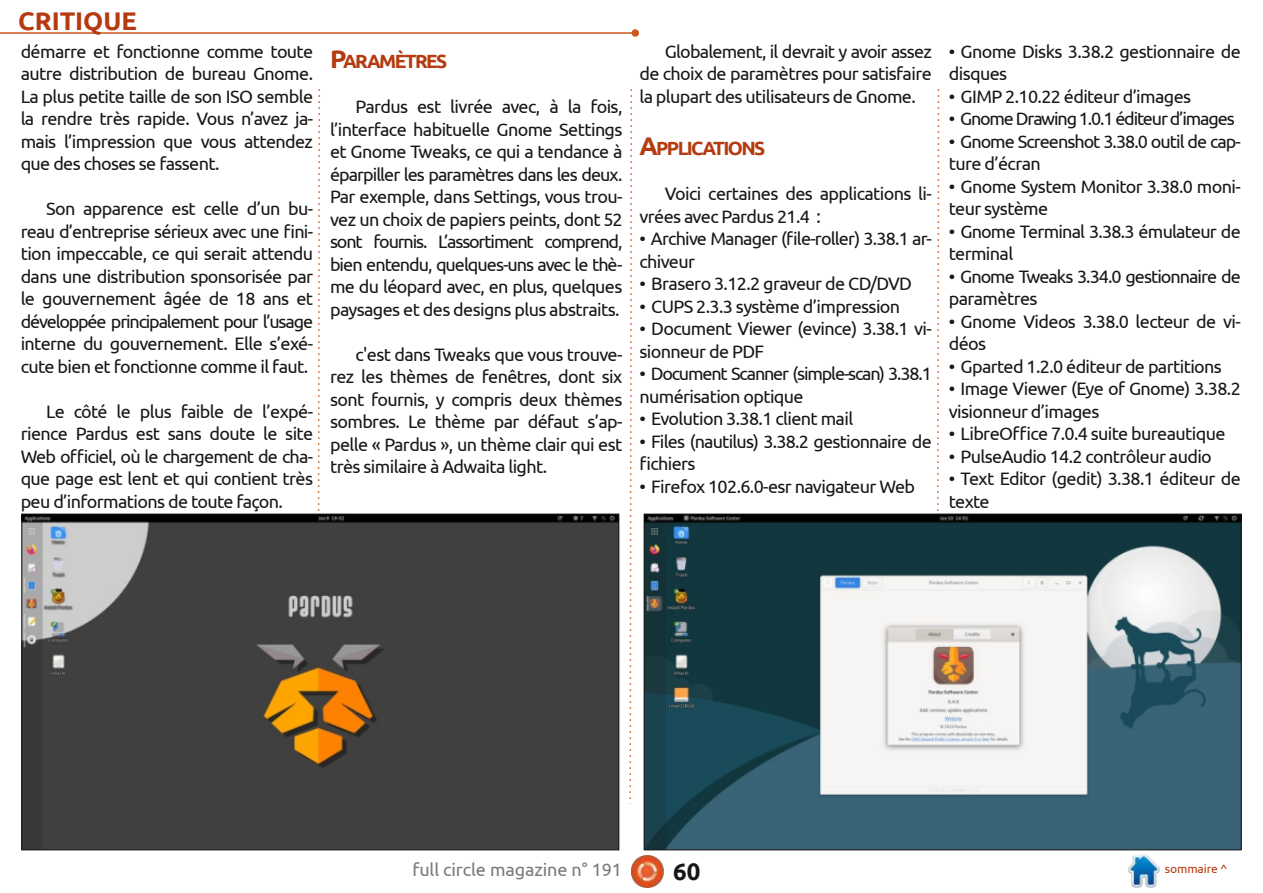
<style>
.page{position:relative;width:1263px;height:893px;background:#fff}
.page>*{position:absolute;margin:0;border:0;box-sizing:border-box;transform-origin:0 0}
.t1{font:700 25.5px "Ubuntu";color:#b53a10}
.t2{font:700 24px "Ubuntu";color:#181715}
.t3{font:700 19.2px "Ubuntu";letter-spacing:-.085em;color:#b53a10}
.t4{font:18px/22.5px "Ubuntu";letter-spacing:-.035em;color:#181715}
.t5{font:18px/22.5px "Ubuntu";letter-spacing:-.065em;color:#181715}
.t6{font:18px/22.5px "Ubuntu";letter-spacing:-.055em;color:#181715}
.t7{font:18px "Ubuntu";letter-spacing:-.005em;color:#79797f}
.t8{font:12px "Ubuntu";letter-spacing:-.01em;color:#b53a10}
.s1{font-size:25.5px}
.s2{color:#fff}
</style>
<div class="page">
<img style="left:631px;top:855px;width:33px;height:33px">
<img style="left:1128px;top:855px;width:32px;height:32px">
<hr style="left:0;top:32px;width:635px;height:2px;background:#cd581e">
<div style="left:631px;top:29px;width:8px;height:8px;background:#cd581e;border-radius:50%"></div>
<svg style="left:629px;top:89px;width:4px;height:715px"></svg>
<svg style="left:317px;top:89px;width:4px;height:425px"></svg>
<svg style="left:936px;top:89px;width:4px;height:425px"></svg>
<img style="left:24px;top:516px;width:593px;height:332px">
<img style="left:646px;top:516px;width:593px;height:332px">
<h1 class="t1" style="left:18px;top:6px;width:120px">CRITIQUE</h1>
<p class="t4" style="left:21px;top:40px;width:294px;text-align:justify">démarre et fonctionne comme toute autre distribution de bureau Gnome.<br>La plus petite taille de son ISO semble la rendre très rapide. Vous n’avez ja&shy;mais l’impression que vous attendez que des choses se fassent.</p>
<p class="t4" style="left:21px;top:197px;width:294px;text-align:justify;text-indent:26px">Son apparence est celle d’un bu&shy;reau d’entreprise sérieux avec une fini&shy;tion impeccable, ce qui serait attendu dans une distribution sponsorisée par le gouvernement âgée de 18 ans et développée principalement pour l’usage interne du gouvernement. Elle s’exé&shy;cute bien et fonctionne comme il faut.</p>
<p class="t4" style="left:21px;top:400px;width:294px;text-align:justify;text-indent:26px">Le côté le plus faible de l’expé&shy;rience Pardus est sans doute le site Web officiel, où le chargement de cha&shy;que page est lent et qui contient très peu d’informations de toute façon.</p>
<p class="t3" style="left:330px;top:50px;width:119px"><span class="s1">P</span>ARAMÈTRES</p>
<p class="t4" style="left:330px;top:95px;width:294px;text-align:justify;text-indent:26px">Pardus est livrée avec, à la fois, l’interface habituelle Gnome Settings et Gnome Tweaks, ce qui a tendance à éparpiller les paramètres dans les deux.<br>Par exemple, dans Settings, vous trou&shy;vez un choix de papiers peints, dont 52 sont fournis. L’assortiment comprend, bien entendu, quelques-uns avec le thè&shy;me du léopard avec, en plus, quelques paysages et des designs plus abstraits.</p>
<p class="t4" style="left:330px;top:343px;width:294px;text-align:justify;text-indent:26px">c'est dans Tweaks que vous trouve&shy;rez les thèmes de fenêtres, dont six sont fournis, y compris deux thèmes sombres. Le thème par défaut s’ap&shy;pelle « Pardus », un thème clair qui est très similaire à Adwaita light.</p>
<p class="t4" style="left:639px;top:40px;width:294px;text-align:justify;text-indent:26px">Globalement, il devrait y avoir assez de choix de paramètres pour satisfaire la plupart des utilisateurs de Gnome.</p>
<p class="t3" style="left:639px;top:137px;width:127px"><span class="s1">A</span>PPLICATIONS</p>
<p class="t4" style="left:639px;top:182px;width:294px;text-indent:26px">Voici certaines des applications li&shy;vrées avec Pardus 21.4 :</p>
<p class="t4" style="left:639px;top:227px;width:294px">•<span class="s2">•</span>Archive Manager (file-roller) 3.38.1 ar&shy;chiveur</p>
<p class="t4" style="left:639px;top:272px;width:274px">•<span class="s2">•</span>Brasero 3.12.2 graveur de CD/DVD</p>
<p class="t4" style="left:639px;top:295px;width:262px">•<span class="s2">•</span>CUPS 2.3.3 système d’impression</p>
<p class="t4" style="left:639px;top:317px;width:294px">•<span class="s2">•</span>Document Viewer (evince) 3.38.1 vi&shy;sionneur de PDF</p>
<p class="t5" style="left:639px;top:362px;width:294px">•<span class="s2">•</span>Document Scanner (simple-scan) 3.38.1 numérisation optique</p>
<p class="t4" style="left:639px;top:407px;width:215px">•<span class="s2">•</span>Evolution 3.38.1 client mail</p>
<p class="t4" style="left:639px;top:430px;width:294px">•<span class="s2">•</span>Files (nautilus) 3.38.2 gestionnaire de fichiers</p>
<p class="t4" style="left:639px;top:475px;width:277px">•<span class="s2">•</span>Firefox 102.6.0-esr navigateur Web</p>
<p class="t4" style="left:949px;top:40px;width:293px">•<span class="s2">•</span>Gnome Disks 3.38.2 gestionnaire de disques</p>
<p class="t4" style="left:949px;top:85px;width:244px">•<span class="s2">•</span>GIMP 2.10.22 éditeur d’images</p>
<p class="t5" style="left:949px;top:107px;width:287px">•<span class="s2">•</span>Gnome Drawing 1.0.1 éditeur d’images</p>
<p class="t6" style="left:949px;top:130px;width:294px">•<span class="s2">•</span>Gnome Screenshot 3.38.0 outil de cap&shy;ture d’écran</p>
<p class="t4" style="left:949px;top:175px;width:294px">•<span class="s2">•</span>Gnome System Monitor 3.38.0 moni&shy;teur système</p>
<p class="t4" style="left:949px;top:220px;width:293px">•<span class="s2">•</span>Gnome Terminal 3.38.3 émulateur de terminal</p>
<p class="t6" style="left:949px;top:265px;width:293px">•<span class="s2">•</span>Gnome Tweaks 3.34.0 gestionnaire de paramètres</p>
<p class="t4" style="left:949px;top:310px;width:294px">•<span class="s2">•</span>Gnome Videos 3.38.0 lecteur de vi&shy;déos</p>
<p class="t4" style="left:949px;top:355px;width:275px">•<span class="s2">•</span>Gparted 1.2.0 éditeur de partitions</p>
<p class="t4" style="left:949px;top:377px;width:293px">•<span class="s2">•</span>Image Viewer (Eye of Gnome) 3.38.2 visionneur d’images</p>
<p class="t4" style="left:949px;top:422px;width:278px">•<span class="s2">•</span>LibreOffice 7.0.4 suite bureautique</p>
<p class="t4" style="left:949px;top:445px;width:265px">•<span class="s2">•</span>PulseAudio 14.2 contrôleur audio</p>
<p class="t4" style="left:949px;top:467px;width:293px">•<span class="s2">•</span>Text Editor (gedit) 3.38.1 éditeur de texte</p>
<p class="t7" style="left:412px;top:859px;width:211px">full circle magazine n° 191</p>
<h2 class="t2" style="left:673px;top:857px;width:29px">60</h2>
<p class="t8" style="left:1165px;top:862px;width:64px">sommaire ^</p>
</div>
